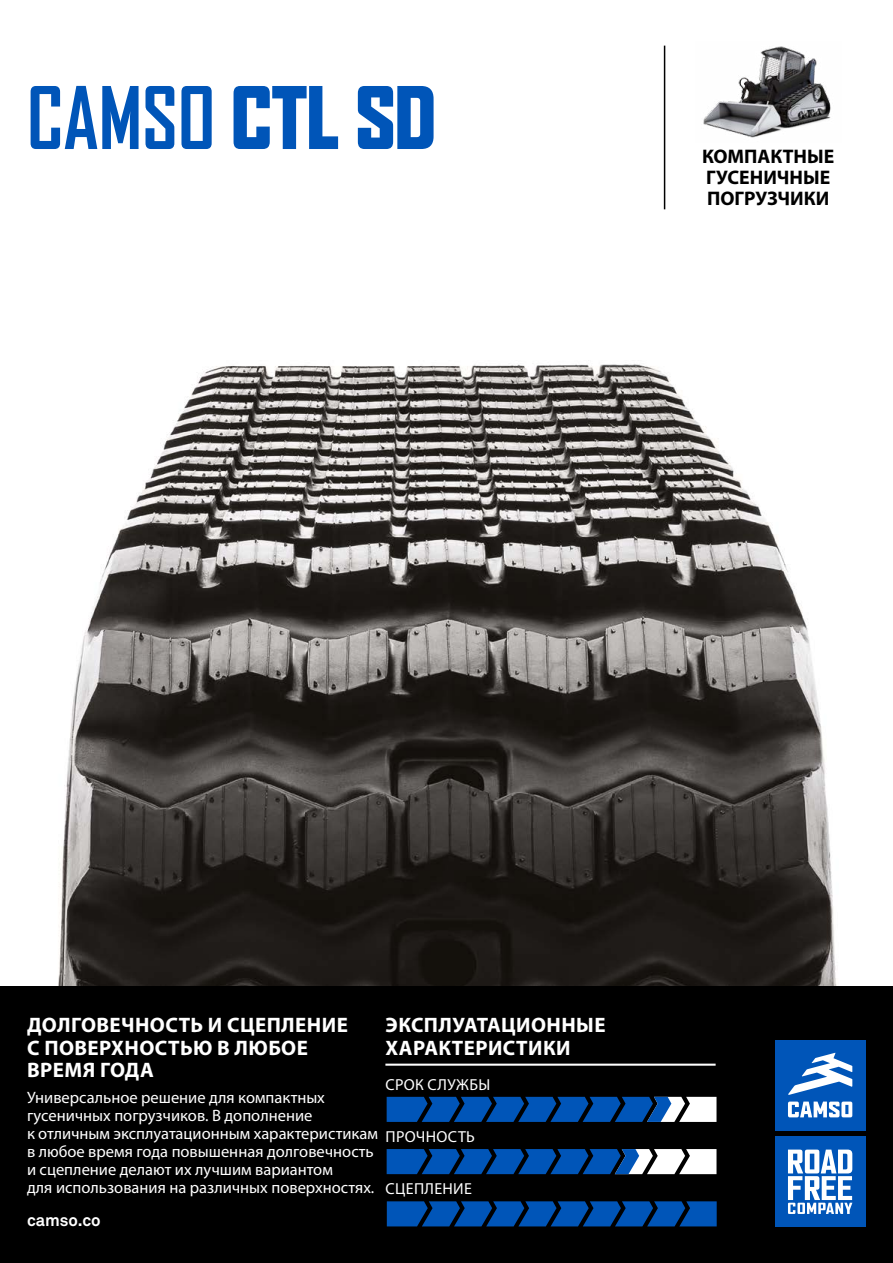
<style>
.page{position:relative;width:893px;height:1263px;background:#fff}
.page>*{position:absolute;margin:0;border:0;box-sizing:border-box;transform-origin:0 0}
.t1{font:700 82.5px "Agency FB";color:#0055b8;scale:.95 1}
.t2{font:700 21px/22.5px "Myriad Pro";letter-spacing:.02em;color:#fff}
.t3{font:700 19.65px/21.1px "Myriad Pro";color:#000}
.t4{font:700 16.65px "Akkurat Office";color:#fff}
.t5{font:16.5px/18px "Myriad Pro";color:#fff}
.t6{font:15.9px "Myriad Pro";letter-spacing:.02em;color:#fff}
.s1{font-weight:900}
</style>
<div class="page">
<img style="left:58px;top:364px;width:779px;height:622px">
<div style="left:0;top:986px;width:893px;height:277px;background:#000"></div>
<div style="left:775px;top:1040px;width:90px;height:90px;background:#0055b8"></div>
<svg style="left:788px;top:1101px;width:64px;height:16px"></svg>
<svg style="left:788px;top:1053px;width:64px;height:42px"></svg>
<div style="left:775px;top:1137px;width:90px;height:90px;background:#0055b8"></div>
<svg style="left:788px;top:1149px;width:64px;height:65px"></svg>
<img style="left:703px;top:46px;width:128px;height:92px">
<hr style="left:664px;top:46px;width:1px;height:163px;background:#000">
<hr style="left:385px;top:1063px;width:331px;height:3px;background:#fff">
<svg style="left:387px;top:1201px;width:330px;height:25px;background:#00489d"></svg>
<svg style="left:387px;top:1149px;width:329px;height:25px;background:#376eaf"></svg>
<svg style="left:387px;top:1097px;width:329px;height:25px;background:#2260a9"></svg>
<h1 class="t1" style="left:27px;top:70px;width:431px">CAMSO <span class="s1">CTL SD</span></h1>
<p class="t3" style="left:702px;top:145px;width:134px">КОМПАКТНЫЕ<br>ГУСЕНИЧНЫЕ<br>ПОГРУЗЧИКИ</p>
<p class="t2" style="left:27px;top:1013px;width:322px">ДОЛГОВЕЧНОСТЬ И СЦЕПЛЕНИЕ<br>С ПОВЕРХНОСТЬЮ В ЛЮБОЕ<br>ВРЕМЯ ГОДА</p>
<p class="t5" style="left:27px;top:1088px;width:353px">Универсальное решение для компактных гусеничных погрузчиков. В дополнение<br>к отличным эксплуатационным характеристикам в любое время года повышенная долговечность и сцепление делают их лучшим вариантом<br>для использования на различных поверхностях.</p>
<p class="t4" style="left:27px;top:1210px;width:75px">camso.co</p>
<p class="t2" style="left:386px;top:1013px;width:222px;line-height:23.2px">ЭКСПЛУАТАЦИОННЫЕ<br>ХАРАКТЕРИСТИКИ</p>
<p class="t6" style="left:386px;top:1074px;width:106px">СРОК СЛУЖБЫ</p>
<p class="t6" style="left:386px;top:1127px;width:91px">ПРОЧНОСТЬ</p>
<p class="t6" style="left:386px;top:1179px;width:88px">СЦЕПЛЕНИЕ</p>
</div>
